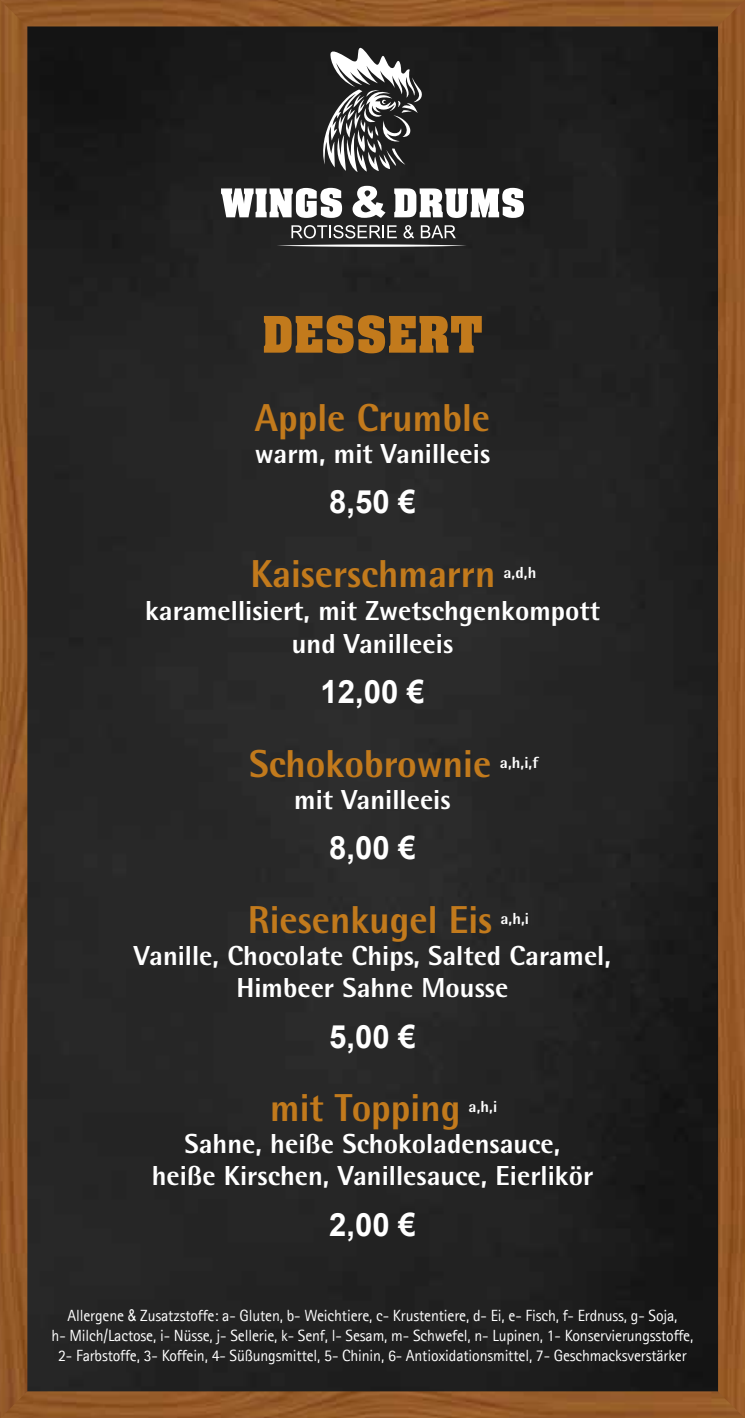
<style>
.page{position:relative;width:745px;height:1418px;background:#fff}
.page>*{position:absolute;margin:0;border:0;box-sizing:border-box;transform-origin:0 0}
.t1{font:55px "Aachen Bold Plain";color:#c27a1c}
.t2{font:800 39px "Rotis Semi Sans Std";color:#c27a1c}
.t3{font:700 32px "Arial";color:#fff}
.t4{font:800 27.5px/32px "Rotis Semi Sans Std";color:#fff;text-align:center}
.t5{font:16.25px/20px "Agfa Rotis Sans Serif";letter-spacing:-.01em;color:#fff;text-align:center}
.t6{font:800 16px "Rotis Semi Sans Std";color:#fff}
.s1{font-family:"Arial Narrow"}
</style>
<div class="page">
<img style="left:27px;top:26px;width:690px;height:1365px">
<img style="left:0;top:26px;width:27px;height:1365px">
<img style="left:717px;top:26px;width:27px;height:1365px">
<img style="left:0;top:0;width:744px;height:26px">
<img style="left:0;top:1391px;width:744px;height:26px">
<svg style="left:317px;top:47px;width:108px;height:125px"></svg>
<svg style="left:276px;top:244px;width:190px;height:3px"></svg>
<svg style="left:221px;top:188px;width:121px;height:30px"></svg>
<svg style="left:352px;top:186px;width:33px;height:32px"></svg>
<svg style="left:394px;top:188px;width:129px;height:30px"></svg>
<svg style="left:291px;top:225px;width:105px;height:13px"></svg>
<svg style="left:403px;top:225px;width:11px;height:13px"></svg>
<svg style="left:420px;top:225px;width:35px;height:13px"></svg>
<h1 class="t1" style="left:262px;top:304px;width:222px">DESSERT</h1>
<h2 class="t2" style="left:255px;top:393px;width:236px">Apple Crumble</h2>
<h3 class="t4" style="left:254px;top:437px;width:237px">warm, mit Vanilleeis</h3>
<h3 class="t3" style="left:329px;top:484px;width:88px">8,50 €</h3>
<h2 class="t2" style="left:250px;top:549px;width:246px">Kaiserschmarrn</h2>
<p class="t6" style="left:503px;top:562px;width:34px">a,d,h</p>
<h3 class="t4" style="left:145px;top:593px;width:456px;line-height:33px">karamellisiert, mit Zwetschgenkompott und Vanilleeis</h3>
<h3 class="t3" style="left:320px;top:674px;width:105px">12,00 €</h3>
<h2 class="t2" style="left:249px;top:738px;width:243px">Schokobrownie</h2>
<p class="t6" style="left:499px;top:752px;width:40px">a,h,i,f</p>
<h3 class="t4" style="left:294px;top:783px;width:158px">mit Vanilleeis</h3>
<h3 class="t3" style="left:329px;top:830px;width:88px">8,00 €</h3>
<h2 class="t2" style="left:248px;top:894px;width:246px">Riesenkugel Eis</h2>
<p class="t6" style="left:500px;top:908px;width:30px">a,h,i</p>
<h3 class="t4" style="left:134px;top:939px;width:478px">Vanille, Chocolate Chips, Salted Caramel,<br>Himbeer Sahne Mousse</h3>
<h3 class="t3" style="left:329px;top:1018px;width:88px">5,00 €</h3>
<h2 class="t2" style="left:270px;top:1082px;width:192px">mit Topping</h2>
<p class="t6" style="left:468px;top:1096px;width:30px">a,h,i</p>
<h3 class="t4" style="left:152px;top:1127px;width:442px">Sahne, heiße Schokoladensauce, heiße Kirschen, Vanillesauce, Eierlikör</h3>
<h3 class="t3" style="left:329px;top:1206px;width:88px">2,00 €</h3>
<p class="t5" style="left:52px;top:1305px;width:642px">Allergene <span class="s1">&amp;</span> Zusatzstoffe: a- Gluten, b- Weichtiere, c- Krustentiere, d- Ei, e- Fisch, f- Erdnuss, g- Soja,<br>h- Milch/Lactose, i- Nüsse, j- Sellerie, k- Senf, l- Sesam, m- Schwefel, n- Lupinen, 1- Konservierungsstoffe,<br>2- Farbstoffe, 3- Koffein, 4- Süßungsmittel, 5- Chinin, 6- Antioxidationsmittel, 7- Geschmacksverstärker</p>
</div>
